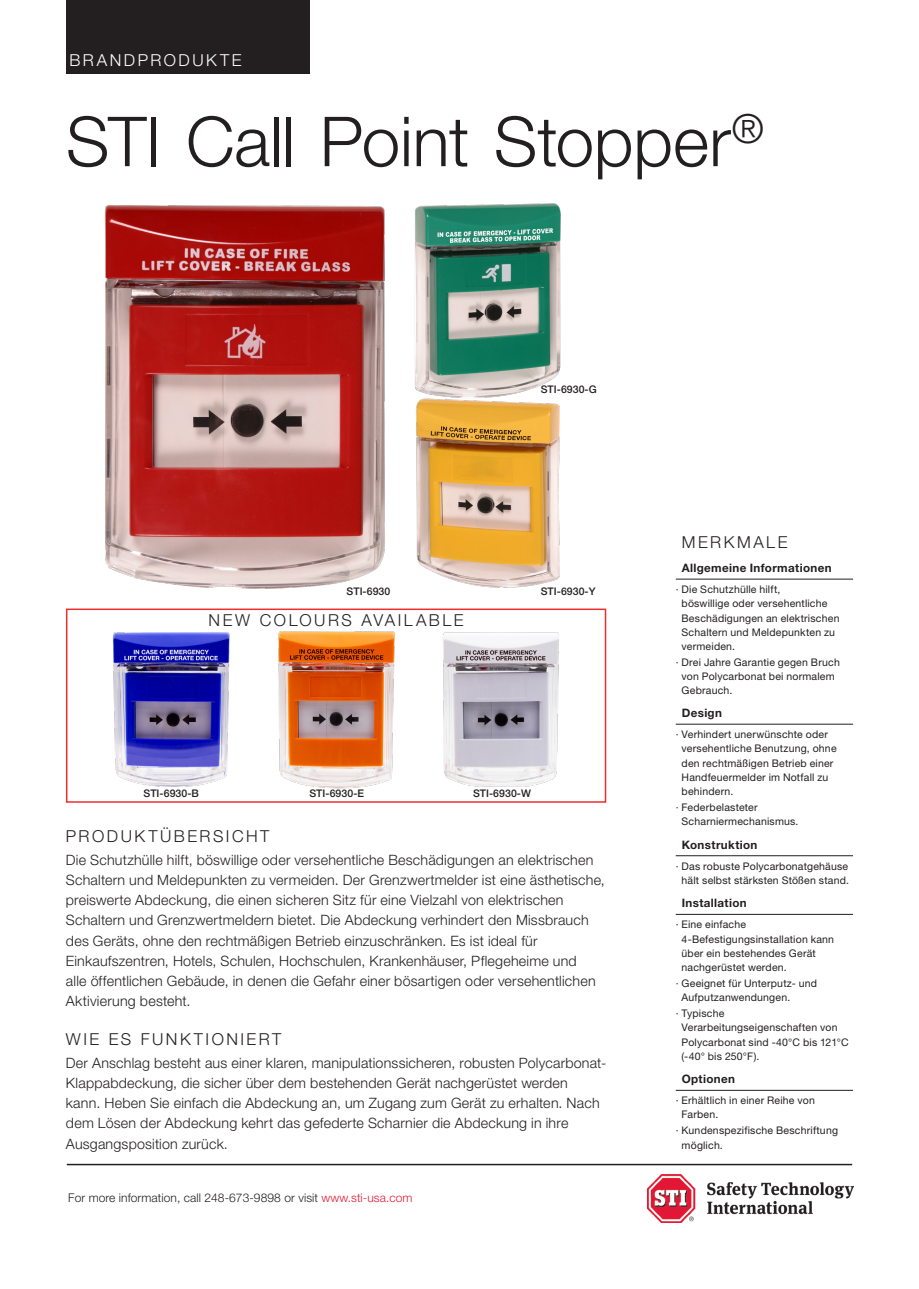
<style>
.page{position:relative;width:919px;height:1289px;background:#fff}
.page>*{position:absolute;margin:0;border:0;box-sizing:border-box;transform-origin:0 0}
.head_1{font:300 69px "Helvetica Neue LT Std";letter-spacing:-.005em;color:#231f20}
.head_3{font:300 16.5px "Helvetica Neue LT Std";letter-spacing:.15em;color:#231f20}
.head_3-2{font:300 16.5px "Helvetica Neue LT Std";letter-spacing:.155em;color:#fff}
.text_1{font:300 14.25px/20.2px "Helvetica Neue LT Std";letter-spacing:.015em;color:#231f20}
.t1{font:300 12px "Helvetica Neue LT Std";letter-spacing:.005em;color:#231f20}
.head4_sidebar{font:700 11.7px "Helvetica Neue LT Std";letter-spacing:.03em;color:#231f20}
.sidebar_bullet{font:10.5px/14.2px "Helvetica Neue LT Std";letter-spacing:.02em;color:#231f20}
.t2{font:500 10.5px "Helvetica Neue LT Std";letter-spacing:.005em;color:#231f20}
.s1{color:#e51836}
</style>
<div class="page">
<hr style="left:675px;top:578px;width:178px;height:1px;background:#231f20">
<hr style="left:675px;top:723px;width:178px;height:1px;background:#231f20">
<hr style="left:675px;top:855px;width:178px;height:1px;background:#231f20">
<hr style="left:675px;top:914px;width:178px;height:1px;background:#231f20">
<hr style="left:675px;top:1089px;width:178px;height:1px;background:#231f20">
<div style="left:66px;top:0;width:243px;height:73px;background:#231f20"></div>
<img style="left:647px;top:1174px;width:206px;height:48px">
<hr style="left:67px;top:1163px;width:785px;height:2px;background:#231f20">
<img style="left:105px;top:205px;width:280px;height:384px">
<img style="left:415px;top:203px;width:146px;height:186px">
<img style="left:416px;top:389px;width:144px;height:199px">
<div style="left:66px;top:608px;width:540px;height:194px;border:2px solid #ee2d2d"></div>
<img style="left:278px;top:631px;width:117px;height:158px">
<img style="left:112px;top:632px;width:118px;height:155px">
<img style="left:443px;top:632px;width:116px;height:154px">
<p class="head_3-2" style="left:69px;top:50px;width:174px">BRANDPRODUKTE</p>
<p class="head_1" style="left:66px;top:99px;width:699px">STI Call Point Stopper<sup>®</sup></p>
<p class="t2" style="left:540px;top:383px;width:58px">STI-6930-G</p>
<p class="t2" style="left:346px;top:584px;width:45px">STI-6930</p>
<p class="head_3" style="left:208px;top:609px;width:256px">NEW COLOURS AVAILABLE</p>
<p class="t2" style="left:540px;top:584px;width:56px">STI-6930-Y</p>
<p class="t2" style="left:143px;top:787px;width:57px">STI-6930-B</p>
<p class="t2" style="left:309px;top:787px;width:56px">STI-6930-E</p>
<p class="t2" style="left:473px;top:786px;width:59px">STI-6930-W</p>
<p class="head_3" style="left:66px;top:825px;width:205px">PRODUKTÜBERSICHT</p>
<p class="text_1" style="left:66px;top:849px;width:540px">Die Schutzhülle hilft, böswillige oder versehentliche Beschädigungen an elektrischen Schaltern und Meldepunkten zu vermeiden. Der Grenzwertmelder ist eine ästhetische, preiswerte Abdeckung, die einen sicheren Sitz für eine Vielzahl von elektrischen Schaltern und Grenzwertmeldern bietet. Die Abdeckung verhindert den Missbrauch des Geräts, ohne den rechtmäßigen Betrieb einzuschränken. Es ist ideal für Einkaufszentren, Hotels, Schulen, Hochschulen, Krankenhäuser, Pflegeheime und<br>alle öffentlichen Gebäude, in denen die Gefahr einer bösartigen oder versehentlichen Aktivierung besteht.</p>
<p class="head_3" style="left:66px;top:1028px;width:217px">WIE ES FUNKTIONIERT</p>
<p class="text_1" style="left:66px;top:1052px;width:542px">Der Anschlag besteht aus einer klaren, manipulationssicheren, robusten Polycarbonat-Klappabdeckung, die sicher über dem bestehenden Gerät nachgerüstet werden<br>kann. Heben Sie einfach die Abdeckung an, um Zugang zum Gerät zu erhalten. Nach dem Lösen der Abdeckung kehrt das gefederte Scharnier die Abdeckung in ihre Ausgangsposition zurück.</p>
<p class="t1" style="left:68px;top:1190px;width:346px">For more information, call 248-673-9898 or visit <span class="s1">www.sti-usa.com</span></p>
<p class="head_3" style="left:681px;top:532px;width:107px">MERKMALE</p>
<p class="head4_sidebar" style="left:681px;top:560px;width:151px">Allgemeine Informationen</p>
<p class="sidebar_bullet" style="left:681px;top:582px;width:159px;text-indent:-6px">· Die Schutzhülle hilft,<br>böswillige oder versehentliche<br>Beschädigungen an elektrischen<br>Schaltern und Meldepunkten zu vermeiden.</p>
<p class="sidebar_bullet" style="left:681px;top:655px;width:160px;text-indent:-6px">· Drei Jahre Garantie gegen Bruch von Polycarbonat bei normalem<br>Gebrauch.</p>
<p class="head4_sidebar" style="left:681px;top:705px;width:42px">Design</p>
<p class="sidebar_bullet" style="left:681px;top:727px;width:156px;text-indent:-6px">· Verhindert unerwünschte oder versehentliche Benutzung, ohne den rechtmäßigen Betrieb einer<br>Handfeuermelder im Notfall zu behindern.</p>
<p class="sidebar_bullet" style="left:681px;top:800px;width:118px;text-indent:-6px">· Federbelasteter<br>Scharniermechanismus.</p>
<p class="head4_sidebar" style="left:681px;top:837px;width:77px">Konstruktion</p>
<p class="sidebar_bullet" style="left:675px;top:858px;width:175px;text-align:center">· Das robuste Polycarbonatgehäuse hält selbst stärksten Stößen stand.</p>
<p class="head4_sidebar" style="left:681px;top:895px;width:67px">Installation</p>
<p class="sidebar_bullet" style="left:681px;top:917px;width:154px;text-indent:-6px">· Eine einfache<br>4-Befestigungsinstallation kann über ein bestehendes Gerät nachgerüstet werden.</p>
<p class="sidebar_bullet" style="left:681px;top:975px;width:137px;text-indent:-6px">· Geeignet für Unterputz- und<br>Aufputzanwendungen.</p>
<p class="sidebar_bullet" style="left:681px;top:1006px;width:168px;text-indent:-6px">· Typische<br>Verarbeitungseigenschaften von<br>Polycarbonat sind -40°C bis 121°C (-40° bis 250°F).</p>
<p class="head4_sidebar" style="left:681px;top:1071px;width:55px">Optionen</p>
<p class="sidebar_bullet" style="left:681px;top:1093px;width:135px;text-indent:-6px">· Erhältlich in einer Reihe von<br>Farben.</p>
<p class="sidebar_bullet" style="left:681px;top:1123px;width:158px;text-indent:-6px">· Kundenspezifische Beschriftung möglich.</p>
</div>
